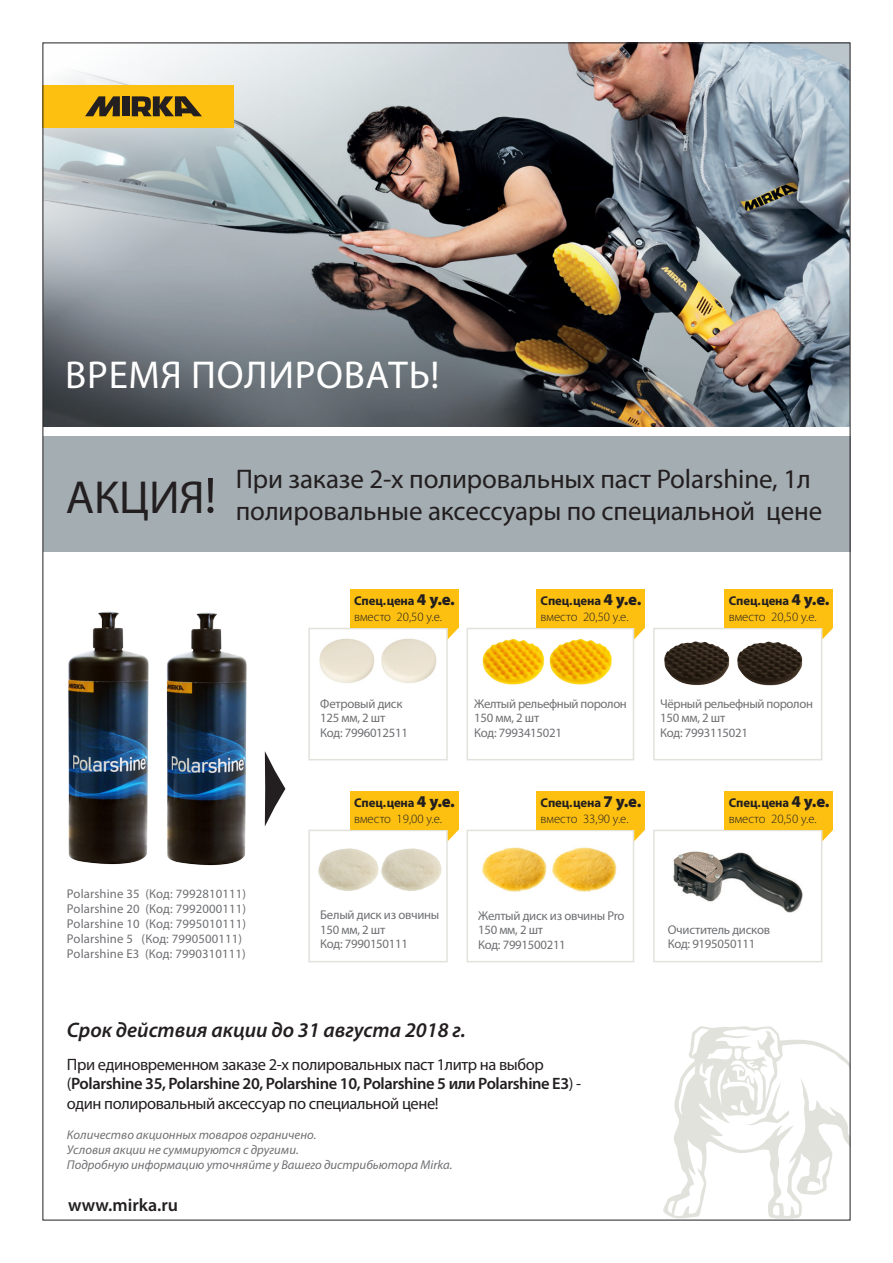
<style>
.page{position:relative;width:893px;height:1263px;background:#fff}
.page>*{position:absolute;margin:0;border:0;box-sizing:border-box;transform-origin:0 0}
.Paragraph_Style_1{font:46.5px "Myriad Pro";letter-spacing:-.005em;color:#231f20}
.t1{font:39px "Myriad Pro";letter-spacing:.02em;color:#fff}
.Paragraph_Style_1-2{font:27px "Myriad Pro";letter-spacing:-.005em;color:#231f20}
.Примечание{font:italic 600 21px "Myriad Pro";color:#231f20}
.Примечание-2{font:600 18px "Myriad Pro";color:#231f20}
.Примечание-3{font:600 16.5px/19.5px "Myriad Pro";letter-spacing:-.025em;color:#231f20}
.Примечание-4{font:16.5px "Myriad Pro";letter-spacing:-.025em;color:#231f20}
.t2{font:12.75px/14.4px "Myriad Pro";letter-spacing:-.02em;color:#6f7073}
.t3{font:12.75px "Myriad Pro";letter-spacing:.01em;color:#6f7073}
.Примечание-5{font:italic 12.75px/15px "Myriad Pro";color:#6f7073}
.t4{font:300 12.75px "Myriad Pro";color:#231f20}
.t5{font:700 12.75px "Myriad Pro";letter-spacing:-.01em;color:#231f20}
.s1{font-size:51.3px}
.s2{font-weight:900;font-size:16.5px}
.s3{font-weight:400}
</style>
<div class="page">
<div style="left:43px;top:436px;width:807px;height:115px;background:#a4adb2"></div>
<img style="left:45px;top:45px;width:803px;height:382px">
<svg style="left:663px;top:1026px;width:185px;height:192px"></svg>
<img style="left:68px;top:611px;width:81px;height:254px">
<img style="left:166px;top:612px;width:81px;height:254px">
<img style="left:318px;top:848px;width:59px;height:43px">
<img style="left:377px;top:848px;width:65px;height:43px">
<img style="left:673px;top:851px;width:130px;height:62px">
<img style="left:482px;top:638px;width:63px;height:47px">
<img style="left:549px;top:638px;width:63px;height:47px">
<img style="left:737px;top:641px;width:66px;height:45px">
<img style="left:664px;top:641px;width:66px;height:45px">
<svg style="left:265px;top:751px;width:20px;height:75px"></svg>
<img style="left:319px;top:638px;width:56px;height:45px">
<svg style="left:381px;top:638px;width:55px;height:45px;fill:#ebe3d2"></svg>
<img style="left:482px;top:847px;width:135px;height:45px">
<div style="left:308px;top:628px;width:140px;height:132px;border:2px solid #e2e2dd"></div>
<div style="left:308px;top:830px;width:140px;height:132px;border:2px solid #e2e2dd"></div>
<div style="left:466px;top:628px;width:168px;height:132px;border:2px solid #e2e2dd"></div>
<div style="left:466px;top:830px;width:168px;height:132px;border:2px solid #e2e2dd"></div>
<div style="left:653px;top:628px;width:169px;height:132px;border:2px solid #e2e2dd"></div>
<div style="left:653px;top:830px;width:169px;height:132px;border:2px solid #e2e2dd"></div>
<div style="left:350px;top:590px;width:109px;height:38px;background:#fdc011"></div>
<svg style="left:448px;top:628px;width:11px;height:11px"></svg>
<div style="left:350px;top:792px;width:109px;height:38px;background:#fdc011"></div>
<svg style="left:448px;top:830px;width:11px;height:11px"></svg>
<div style="left:536px;top:590px;width:109px;height:38px;background:#fdc011"></div>
<svg style="left:634px;top:628px;width:11px;height:11px"></svg>
<div style="left:536px;top:792px;width:109px;height:38px;background:#fdc011"></div>
<svg style="left:634px;top:830px;width:11px;height:11px"></svg>
<div style="left:724px;top:590px;width:109px;height:38px;background:#fdc011"></div>
<svg style="left:822px;top:628px;width:11px;height:11px"></svg>
<div style="left:724px;top:792px;width:109px;height:38px;background:#fdc011"></div>
<svg style="left:822px;top:830px;width:11px;height:11px"></svg>
<div style="left:43px;top:85px;width:191px;height:43px;background:#fdc011"></div>
<svg style="left:85px;top:96px;width:35px;height:20px"></svg>
<div style="left:122px;top:96px;width:8px;height:20px;background:#231f20"></div>
<svg style="left:132px;top:96px;width:70px;height:20px"></svg>
<p class="t1" style="left:65px;top:351px;width:376px">ВРЕМЯ ПОЛИРОВАТЬ!</p>
<p class="Paragraph_Style_1" style="left:66px;top:468px;width:152px">АКЦИЯ<span class="s1">!</span></p>
<p class="Paragraph_Style_1-2" style="left:236px;top:463px;width:576px">При заказе 2-х полировальных паст Polarshine, 1л</p>
<p class="Paragraph_Style_1-2" style="left:236px;top:494px;width:588px">полировальные аксессуары по специальной цене</p>
<p class="t5" style="left:354px;top:592px;width:102px">Спец.цена <span class="s2">4 y.e.</span></p>
<p class="t4" style="left:354px;top:610px;width:90px">вместо 20,50 у.е.</p>
<p class="t5" style="left:541px;top:592px;width:102px">Спец.цена <span class="s2">4 y.e.</span></p>
<p class="t4" style="left:541px;top:610px;width:90px">вместо 20,50 у.е.</p>
<p class="t5" style="left:729px;top:592px;width:102px">Спец.цена <span class="s2">4 y.e.</span></p>
<p class="t4" style="left:729px;top:610px;width:90px">вместо 20,50 у.е.</p>
<p class="t2" style="left:320px;top:696px;width:84px">Фетровый диск</p>
<p class="t2" style="left:320px;top:711px;width:67px">125 мм, 2 шт</p>
<p class="t2" style="left:320px;top:725px;width:89px">Код: 7996012511</p>
<p class="t2" style="left:474px;top:696px;width:154px">Желтый рельефный поролон</p>
<p class="t2" style="left:474px;top:711px;width:67px">150 мм, 2 шт</p>
<p class="t2" style="left:474px;top:725px;width:89px">Код: 7993415021</p>
<p class="t2" style="left:660px;top:696px;width:154px">Чёрный рельефный поролон<br>150 мм, 2 шт</p>
<p class="t2" style="left:660px;top:725px;width:89px">Код: 7993115021</p>
<p class="t5" style="left:354px;top:794px;width:102px">Спец.цена <span class="s2">4 y.e.</span></p>
<p class="t4" style="left:354px;top:812px;width:90px">вместо 19,00 у.е.</p>
<p class="t5" style="left:541px;top:794px;width:102px">Спец.цена <span class="s2">7 y.e.</span></p>
<p class="t4" style="left:541px;top:812px;width:90px">вместо 33,90 у.е.</p>
<p class="t5" style="left:729px;top:794px;width:102px">Спец.цена <span class="s2">4 y.e.</span></p>
<p class="t4" style="left:729px;top:812px;width:90px">вместо 20,50 у.е.</p>
<p class="t3" style="left:67px;top:886px;width:181px">Polarshine 35 (Код: 7992810111)</p>
<p class="t3" style="left:67px;top:901px;width:181px">Polarshine 20 (Код: 7992000111)</p>
<p class="t3" style="left:67px;top:916px;width:181px">Polarshine 10 (Код: 7995010111)</p>
<p class="t3" style="left:67px;top:931px;width:177px">Polarshine 5 (Код: 7990500111)</p>
<p class="t3" style="left:67px;top:946px;width:180px">Polarshine Е3 (Код: 7990310111)</p>
<p class="t2" style="left:320px;top:908px;width:121px">Белый диск из овчины</p>
<p class="t2" style="left:320px;top:922px;width:67px">150 мм, 2 шт</p>
<p class="t2" style="left:320px;top:936px;width:89px">Код: 7990150111</p>
<p class="t2" style="left:478px;top:908px;width:148px">Желтый диск из овчины Pro</p>
<p class="t2" style="left:478px;top:923px;width:67px">150 мм, 2 шт</p>
<p class="t2" style="left:478px;top:937px;width:89px">Код: 7991500211</p>
<p class="Примечание" style="left:67px;top:1017px;width:400px">Срок действия акции до 31 августа 2018 г.</p>
<p class="Примечание-3" style="left:67px;top:1054px;width:516px"><span class="s3">При единовременном заказе 2-х полировальных паст 1литр на выбор (</span>Polarshine 35, Polarshine 20, Polarshine 10, Polarshine 5 или Polarshine Е3<span class="s3">) -</span></p>
<p class="Примечание-4" style="left:67px;top:1093px;width:373px">один полировальный аксессуар по специальной цене!</p>
<p class="Примечание-5" style="left:67px;top:1127px;width:251px">Количество акционных товаров ограничено.</p>
<p class="Примечание-5" style="left:67px;top:1142px;width:387px">Условия акции не суммируются с другими.<br>Подробную информацию уточняйте у Вашего дистрибьютора Mirka.</p>
<p class="Примечание-2" style="left:68px;top:1193px;width:112px">www.mirka.ru</p>
<p class="t2" style="left:668px;top:922px;width:104px">Очиститель дисков</p>
<p class="t2" style="left:668px;top:936px;width:89px">Код: 9195050111</p>
</div>
